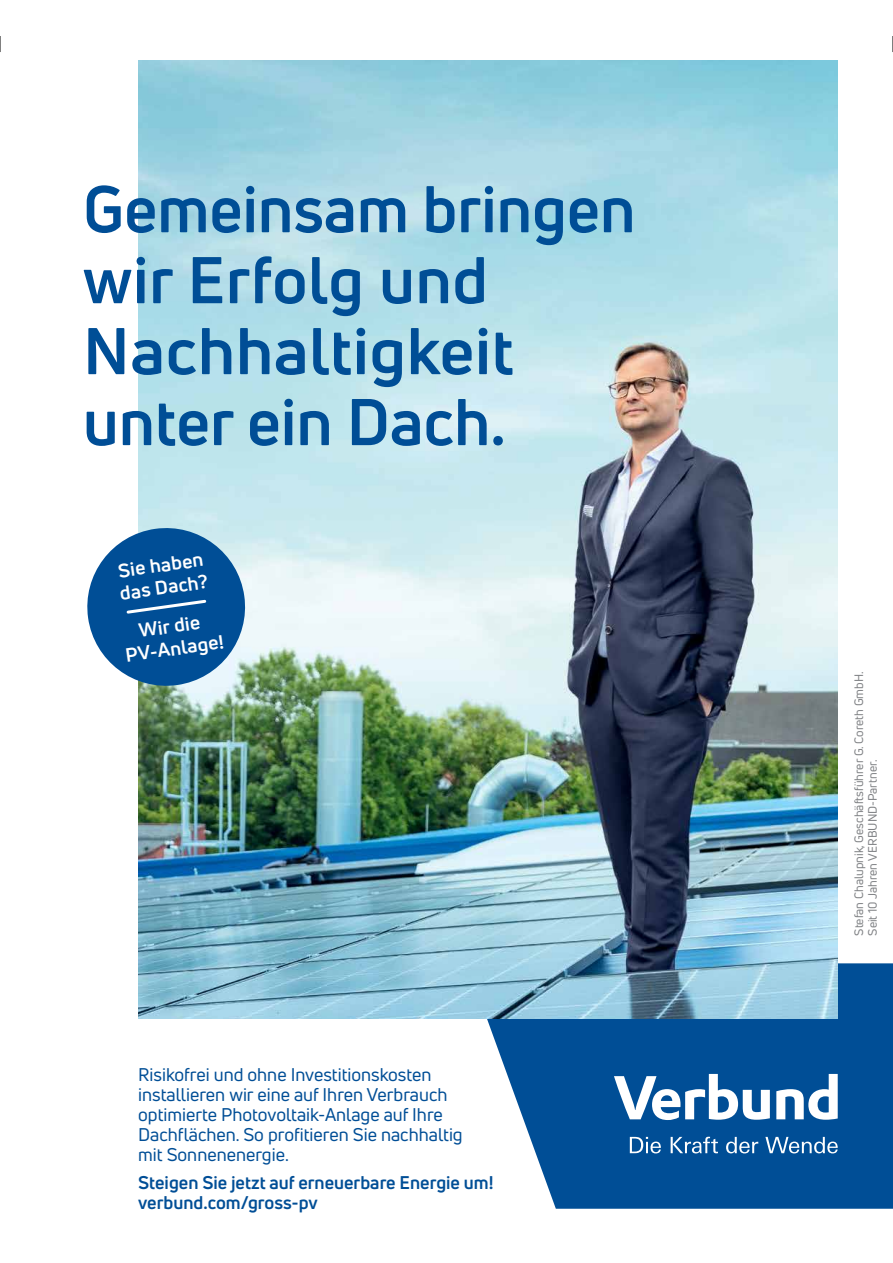
<style>
.page{position:relative;width:893px;height:1263px;background:#fff}
.page>*{position:absolute;margin:0;border:0;box-sizing:border-box;transform-origin:0 0}
.t1{font:700 64.5px/70.9px "Uni Neue";color:#004e96}
.t2{font:700 18.9px/22.5px "Uni Neue";color:#fff}
.t3{font:18px/19.8px "Uni Neue";color:#004e96}
.t4{font:700 18px/19.8px "Uni Neue";color:#004e96}
.t5{font:12px/13.6px "Uni Neue";color:#808285}
</style>
<div class="page">
<svg style="left:487px;top:963px;width:406px;height:246px;background:#195fa0"></svg>
<svg style="left:630px;top:1137px;width:31px;height:16px"></svg>
<svg style="left:671px;top:1137px;width:47px;height:16px"></svg>
<svg style="left:726px;top:1137px;width:32px;height:16px"></svg>
<svg style="left:765px;top:1137px;width:73px;height:16px"></svg>
<svg style="left:776px;top:1074px;width:62px;height:46px"></svg>
<svg style="left:614px;top:1074px;width:156px;height:46px"></svg>
<img style="left:138px;top:61px;width:700px;height:958px">
<svg style="left:87px;top:523px;width:163px;height:168px;background:#437eb0"></svg>
<svg style="left:0;top:36px;width:1px;height:16px"></svg>
<svg style="left:892px;top:36px;width:1px;height:16px"></svg>
<h1 class="t1" style="left:83px;top:173px;width:554px">Gemeinsam bringen wir Erfolg und<br>Nachhaltigkeit unter ein Dach.</h1>
<p class="t2" style="left:115px;top:560px;width:90px;rotate:-8deg">Sie haben das Dach?</p>
<p class="t2" style="left:121px;top:621px;width:101px;text-align:center;rotate:-8deg">Wir die<br>PV-Anlage!</p>
<p class="t3" style="left:138px;top:1065px;width:326px">Risikofrei und ohne Investitionskosten installieren wir eine auf Ihren Verbrauch optimierte Photovoltaik-Anlage auf Ihre Dachflächen. So profitieren Sie nachhaltig mit Sonnenenergie.</p>
<p class="t4" style="left:138px;top:1172px;width:357px">Steigen Sie jetzt auf erneuerbare Energie um! verbund.com/gross-pv</p>
<p class="t5" style="left:852px;top:936px;width:266px;rotate:-90deg">Stefan Chalupnik, Geschäftsführer G. Coreth GmbH.<br>Seit 10 Jahren VERBUND-Partner.</p>
</div>
